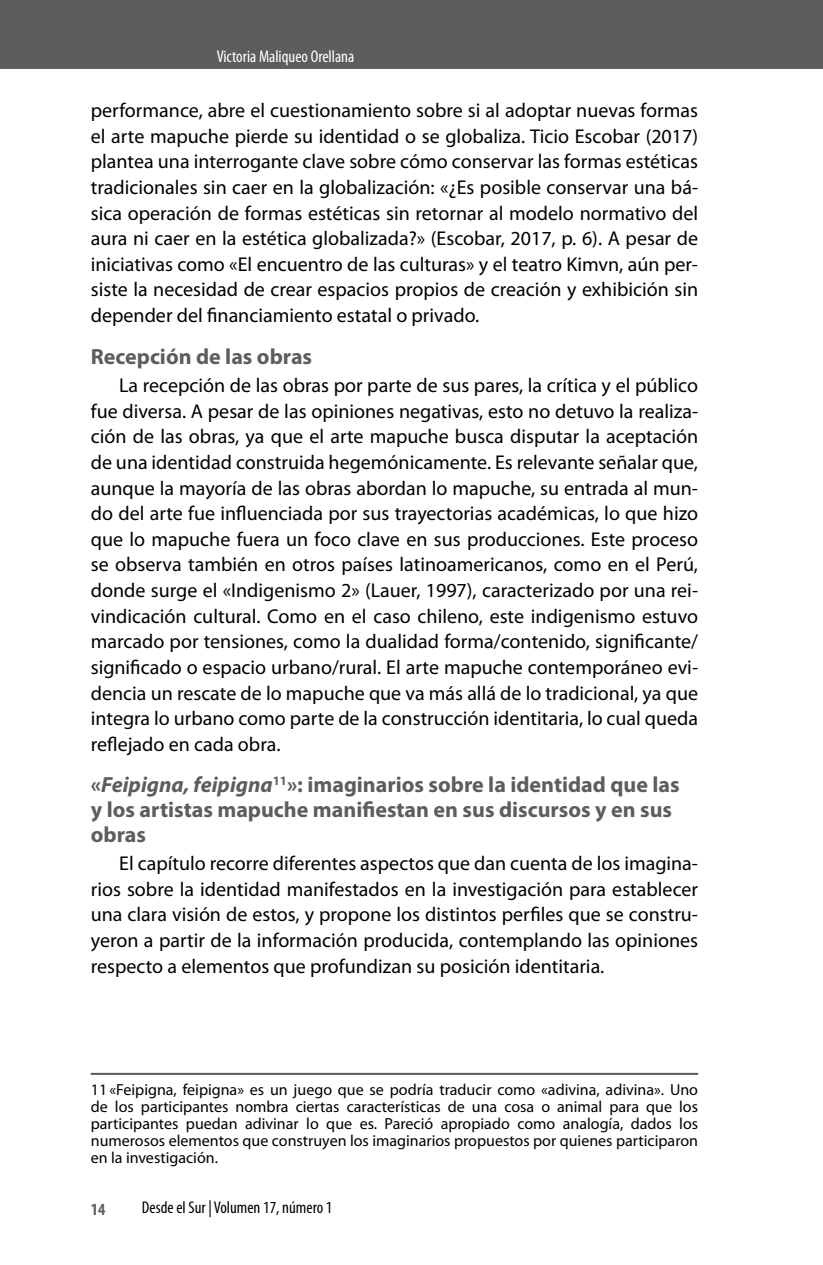
<style>
.page{position:relative;width:823px;height:1265px;background:#fff}
.page>*{position:absolute;margin:0;border:0;box-sizing:border-box;transform-origin:0 0}
.t1{font:700 22px/24.6px "Myriad Pro";color:#5c5d5f}
.t2{font:20px/25.6px "Myriad Pro";color:#000;text-align:justify}
.t3{font:condensed 17px "Myriad Pro";color:#000}
.t4{font:condensed 17px "Myriad Pro";color:#fff}
.t5{font:700 condensed 17px "Myriad Pro";color:#5c5d5f}
.t6{font:16px/17px "Myriad Pro";color:#000;text-align:justify}
.s1{font-style:italic}
</style>
<div class="page">
<div style="left:0;top:0;width:822px;height:68px;background:#5c5d5f"></div>
<hr style="left:91px;top:1072px;width:606px;height:2px;background:#58585b">
<p class="t4" style="left:217px;top:46px;width:139px">Victoria Maliqueo Orellana</p>
<p class="t2" style="left:91px;top:97px;width:608px">performance, abre el cuestionamiento sobre si al adoptar nuevas formas el arte mapuche pierde su identidad o se globaliza. Ticio Escobar (2017) plantea una interrogante clave sobre cómo conservar las formas estéticas tradicionales sin caer en la globalización: «¿Es posible conservar una bá&shy;sica operación de formas estéticas sin retornar al modelo normativo del aura ni caer en la estética globalizada?» (Escobar, 2017, p. 6). A pesar de iniciativas como «El encuentro de las culturas» y el teatro Kimvn, aún per&shy;siste la necesidad de crear espacios propios de creación y exhibición sin depender del financiamiento estatal o privado.</p>
<p class="t1" style="left:91px;top:343px;width:223px">Recepción de las obras</p>
<p class="t2" style="left:91px;top:372px;width:608px;text-indent:28px">La recepción de las obras por parte de sus pares, la crítica y el público fue diversa. A pesar de las opiniones negativas, esto no detuvo la realiza&shy;ción de las obras, ya que el arte mapuche busca disputar la aceptación de una identidad construida hegemónicamente. Es relevante señalar que, aunque la mayoría de las obras abordan lo mapuche, su entrada al mun&shy;do del arte fue influenciada por sus trayectorias académicas, lo que hizo que lo mapuche fuera un foco clave en sus producciones. Este proceso se observa también en otros países latinoamericanos, como en el Perú, donde surge el «Indigenismo 2» (Lauer, 1997), caracterizado por una rei&shy;vindicación cultural. Como en el caso chileno, este indigenismo estuvo marcado por tensiones, como la dualidad forma/contenido, significante/ significado o espacio urbano/rural. El arte mapuche contemporáneo evi&shy;dencia un rescate de lo mapuche que va más allá de lo tradicional, ya que integra lo urbano como parte de la construcción identitaria, lo cual queda reflejado en cada obra.</p>
<p class="t1" style="left:91px;top:771px;width:590px">«<span class="s1">Feipigna, feipigna</span><sup>11</sup>»: imaginarios sobre la identidad que las y los artistas mapuche manifiestan en sus discursos y en sus obras</p>
<p class="t2" style="left:91px;top:850px;width:608px;text-indent:28px">El capítulo recorre diferentes aspectos que dan cuenta de los imagina&shy;rios sobre la identidad manifestados en la investigación para establecer una clara visión de estos, y propone los distintos perfiles que se constru&shy;yeron a partir de la información producida, contemplando las opiniones respecto a elementos que profundizan su posición identitaria.</p>
<p class="t6" style="left:91px;top:1080px;width:608px">11 «Feipigna, feipigna» es un juego que se podría traducir como «adivina, adivina». Uno de los participantes nombra ciertas características de una cosa o animal para que los participantes puedan adivinar lo que es. Pareció apropiado como analogía, dados los numerosos elementos que construyen los imaginarios propuestos por quienes participaron en la investigación.</p>
<p class="t5" style="left:91px;top:1198px;width:16px">14</p>
<p class="t3" style="left:142px;top:1196px;width:192px">Desde el Sur | Volumen 17, número 1</p>
</div>
